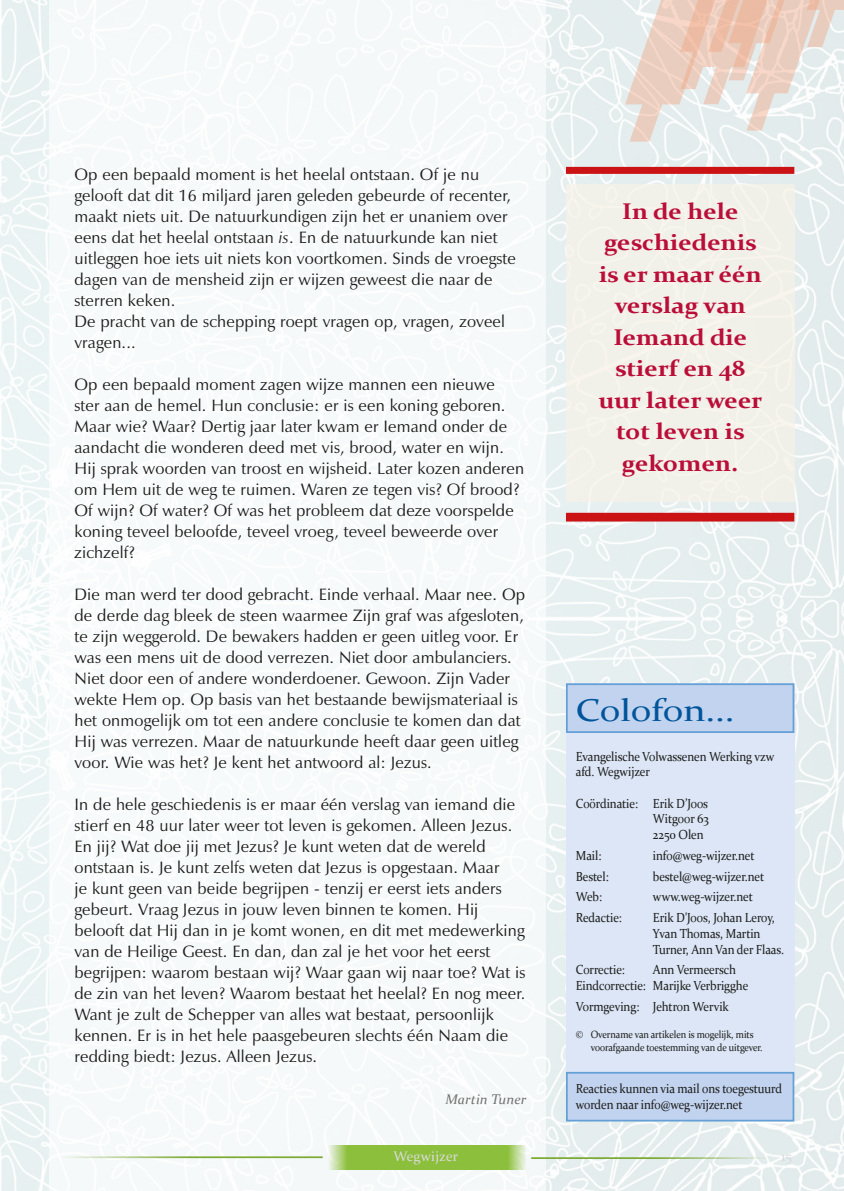
<style>
.page{position:relative;width:844px;height:1191px;background:#fff}
.page>*{position:absolute;margin:0;border:0;box-sizing:border-box;transform-origin:0 0}
.t1{font:31.5px "Constantia";color:#00559a;scale:1.2 1}
.t2{font:700 22.75px/31.5px "Constantia";color:#ba0d37;text-align:center;scale:1.1 1}
.t3{font:16.62px/21px "Zapf Humanist 601 BT";letter-spacing:.01em;color:#1d1d1b}
.t4{font:italic 14px "Constantia";letter-spacing:.01em;color:#70706f}
.t5{font:14px "Constantia";letter-spacing:.01em;color:#dadada}
.t6{font:13.12px/15.8px "Constantia";letter-spacing:-.01em;color:#1d1d1b;scale:.9 1}
.t7{font:10.5px/12.6px "Constantia";letter-spacing:-.01em;color:#1d1d1b;scale:.9 1}
.s1{font-style:italic}
</style>
<div class="page">
<img style="left:0;top:0;width:843px;height:1191px">
<div style="left:50px;top:0;width:496px;height:1191px;background:#f6f9fa"></div>
<div style="left:566px;top:683px;width:228px;height:393px;background:#dce6f6"></div>
<div style="left:566px;top:683px;width:228px;height:50px;background:#c2d3ef;border:2px solid #649fd6"></div>
<div style="left:566px;top:1071px;width:228px;height:50px;background:#c2d3ef;border:2px solid #649fd6"></div>
<svg style="left:612px;top:0;width:231px;height:142px;background:#eadcd5"></svg>
<div style="left:355px;top:1144px;width:144px;height:25px;background:#8cbf3b"></div>
<svg style="left:329px;top:1144px;width:32px;height:25px"></svg>
<svg style="left:492px;top:1144px;width:34px;height:25px"></svg>
<hr style="left:60px;top:1156px;width:262px;height:2px;background:#7eab35">
<hr style="left:531px;top:1157px;width:238px;height:2px;background:#7eab35">
<div style="left:566px;top:513px;width:228px;height:8px;background:#cb1316"></div>
<div style="left:566px;top:184px;width:228px;height:318px;background:#f7f2e7"></div>
<div style="left:566px;top:167px;width:228px;height:7px;background:#cb1316"></div>
<p class="t3" style="left:74px;top:164px;width:443px">Op een bepaald moment is het heelal ontstaan. Of je nu gelooft dat dit 16 miljard jaren geleden gebeurde of recenter, maakt niets uit. De natuurkundigen zijn het er unaniem over eens dat het heelal ontstaan <span class="s1">is</span>. En de natuurkunde kan niet uitleggen hoe iets uit niets kon voortkomen. Sinds de vroegste dagen van de mensheid zijn er wijzen geweest die naar de sterren keken.<br>De pracht van de schepping roept vragen op, vragen, zoveel vragen...</p>
<p class="t3" style="left:74px;top:373px;width:451px">Op een bepaald moment zagen wijze mannen een nieuwe ster aan de hemel. Hun conclusie: er is een koning geboren.<br>Maar wie? Waar? Dertig jaar later kwam er Iemand onder de aandacht die wonderen deed met vis, brood, water en wijn.<br>Hij sprak woorden van troost en wijsheid. Later kozen anderen om Hem uit de weg te ruimen. Waren ze tegen vis? Of brood?<br>Of wijn? Of water? Of was het probleem dat deze voorspelde koning teveel beloofde, teveel vroeg, teveel beweerde over zichzelf?</p>
<p class="t3" style="left:74px;top:583px;width:452px">Die man werd ter dood gebracht. Einde verhaal. Maar nee. Op de derde dag bleek de steen waarmee Zijn graf was afgesloten, te zijn weggerold. De bewakers hadden er geen uitleg voor. Er was een mens uit de dood verrezen. Niet door ambulanciers.<br>Niet door een of andere wonderdoener. Gewoon. Zijn Vader wekte Hem op. Op basis van het bestaande bewijsmateriaal is het onmogelijk om tot een andere conclusie te komen dan dat Hij was verrezen. Maar de natuurkunde heeft daar geen uitleg voor. Wie was het? Je kent het antwoord al: Jezus.</p>
<p class="t3" style="left:74px;top:793px;width:452px">In de hele geschiedenis is er maar één verslag van iemand die stierf en 48 uur later weer tot leven is gekomen. Alleen Jezus.<br>En jij? Wat doe jij met Jezus? Je kunt weten dat de wereld ontstaan is. Je kunt zelfs weten dat Jezus is opgestaan. Maar<br>je kunt geen van beide begrijpen - tenzij er eerst iets anders gebeurt. Vraag Jezus in jouw leven binnen te komen. Hij belooft dat Hij dan in je komt wonen, en dit met medewerking van de Heilige Geest. En dan, dan zal je het voor het eerst begrijpen: waarom bestaan wij? Waar gaan wij naar toe? Wat is de zin van het leven? Waarom bestaat het heelal? En nog meer.<br>Want je zult de Schepper van alles wat bestaat, persoonlijk kennen. Er is in het hele paasgebeuren slechts één Naam die redding biedt: Jezus. Alleen Jezus.</p>
<p class="t4" style="left:445px;top:1089px;width:82px">Martin Tuner</p>
<h2 class="t2" style="left:598px;top:194px;width:150px">In de hele geschiedenis is er maar één verslag van<br>Iemand die stierf en 48 uur later weer tot leven is gekomen.</h2>
<h1 class="t1" style="left:575px;top:688px;width:134px">Colofon...</h1>
<p class="t6" style="left:575px;top:748px;width:222px">Evangelische Volwassenen Werking vzw afd. Wegwijzer</p>
<p class="t6" style="left:652px;top:794px;width:63px;text-align:justify;text-indent:-77px">Coördinatie: Erik D’Joos Witgoor 63<br>2250 Olen</p>
<p class="t6" style="left:575px;top:847px;width:30px">Mail:</p>
<p class="t6" style="left:652px;top:847px;width:114px">info@weg-wijzer.net</p>
<p class="t6" style="left:575px;top:867px;width:38px">Bestel:</p>
<p class="t6" style="left:652px;top:867px;width:125px">bestel@weg-wijzer.net</p>
<p class="t6" style="left:575px;top:888px;width:31px">Web:</p>
<p class="t6" style="left:652px;top:888px;width:112px">www.weg-wijzer.net</p>
<p class="t6" style="left:575px;top:909px;width:53px">Redactie:</p>
<p class="t6" style="left:652px;top:909px;width:147px">Erik D'Joos, Johan Leroy,<br>Yvan Thomas, Martin<br>Turner, Ann Van der Flaas.</p>
<p class="t6" style="left:575px;top:961px;width:56px">Correctie:</p>
<p class="t6" style="left:575px;top:961px;width:193px;text-indent:77px">Ann Vermeersch<br>Eindcorrectie: Marijke Verbrigghe</p>
<p class="t6" style="left:575px;top:997px;width:171px">Vormgeving: Jehtron Wervik</p>
<p class="t7" style="left:590px;top:1028px;width:192px;text-indent:-15px">© Overname van artikelen is mogelijk, mits voorafgaande toestemming van de uitgever.</p>
<p class="t6" style="left:575px;top:1080px;width:230px">Reacties kunnen via mail ons toegestuurd worden naar info@weg-wijzer.net</p>
<p class="t5" style="left:393px;top:1146px;width:66px">Wegwijzer</p>
<p class="t5" style="left:781px;top:1146px;width:12px">15</p>
</div>
